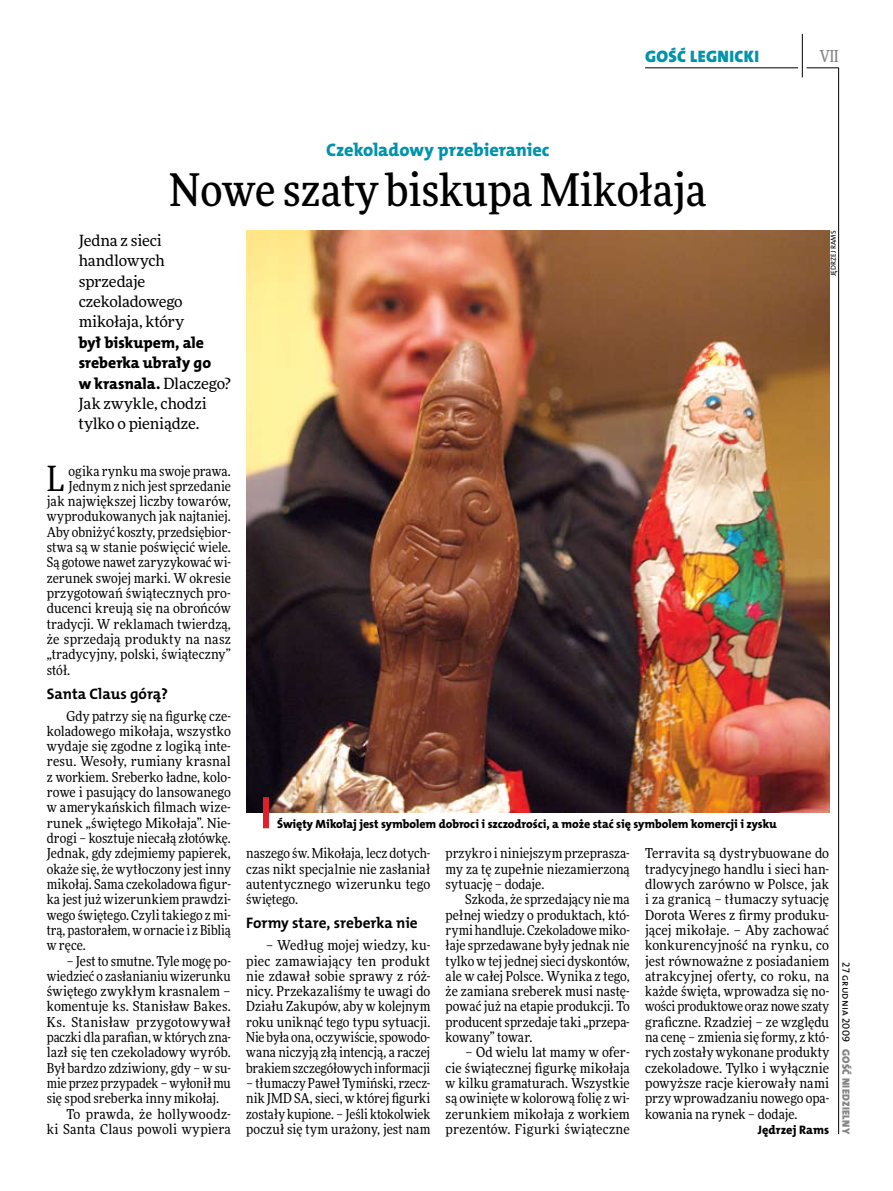
<style>
.page{position:relative;width:893px;height:1191px;background:#fff}
.page>*{position:absolute;margin:0;border:0;box-sizing:border-box;transform-origin:0 0}
.t1{font:500 45px "Freeday Narrow";color:#000}
.t2{font:34.8px "Freeday Narrow News";color:#000}
.t3{font:18.3px "The Mix HP8 Ex Bld";letter-spacing:.01em;color:#0093aa}
.t4{font:16.65px "The Mix HP9 Blk";letter-spacing:.02em;color:#0093aa}
.t5{font:500 16.5px "Freeday Narrow";color:#858486;scale:.9 1}
.t6{font:15.75px/20.4px "The Mix HP8 Ex Bld";letter-spacing:.01em;color:#000}
.t7{font:15.45px/20.4px "Freeday News";letter-spacing:-.01em;color:#000}
.t8{font:15.3px "The Mix HP7 Bld";color:#000}
.t9{font:13.65px/15.3px "Freeday Narrow News";letter-spacing:.005em;color:#000;text-align:justify}
.t10{font:13.65px "Freeday Narrow News";letter-spacing:.025em;color:#000}
.t11{font:12.3px "The Mix HP8 Ex Bld";letter-spacing:.01em;color:#000}
.t12{font:12px "The Mix HP8 Ex Bld";letter-spacing:-.005em;color:#000}
.t13{font:10.5px "The Mix HP9 Blk";letter-spacing:.025em;color:#858486}
.t14{font:10.5px "The Mix HP5 Plain";letter-spacing:.015em;color:#000}
.t15{font:7.2px "The Mix HP5 Plain";letter-spacing:.01em;color:#000}
.s1{font-family:"Freeday News";font-size:15.45px}
</style>
<div class="page">
<hr style="left:806px;top:68px;width:33px;height:1px;background:#000">
<hr style="left:645px;top:68px;width:153px;height:1px;background:#000">
<hr style="left:838px;top:68px;width:1px;height:1066px;background:#000">
<hr style="left:802px;top:34px;width:1px;height:43px;background:#000">
<img style="left:246px;top:230px;width:583px;height:582px">
<div style="left:263px;top:797px;width:6px;height:31px;background:#df1f2a"></div>
<p class="t4" style="left:645px;top:46px;width:115px">GOŚĆ LEGN ICKI</p>
<h3 class="t3" style="left:326px;top:138px;width:225px">Czekoladowy przebieraniec</h3>
<h1 class="t1" style="left:169px;top:162px;width:539px">Nowe szaty biskupa Mikołaja</h1>
<p class="t7" style="left:79px;top:230px;width:107px">Jedna z sieci handlowych sprzedaje czekoladowego mikołaja, który</p>
<p class="t6" style="left:79px;top:332px;width:154px">był biskupem, ale sreberka ubrały go<br>w krasnala. <span class="s1">Dlaczego?</span></p>
<p class="t7" style="left:79px;top:393px;width:130px">Jak zwykle, chodzi tylko o pieniądze.</p>
<p class="t5" style="left:820px;top:46px;width:22px">VII</p>
<p class="t15" style="left:829px;top:276px;width:47px;rotate:-90deg">Jędrzej Rams</p>
<h2 class="t2" style="left:47px;top:457px;width:19px">L</h2>
<p class="t9" style="left:69px;top:463px;width:164px">ogika rynku ma swoje prawa.</p>
<p class="t9" style="left:69px;top:478px;width:164px">Jednym z nich jest sprzedanie</p>
<p class="t9" style="left:47px;top:493px;width:186px">jak największej liczby towarów,</p>
<p class="t9" style="left:47px;top:509px;width:186px">wyprodukowanych jak najtaniej.</p>
<p class="t9" style="left:47px;top:524px;width:186px">Aby obniżyć koszty, przedsiębior-</p>
<p class="t9" style="left:47px;top:539px;width:186px">stwa są w stanie poświęcić wiele.</p>
<p class="t9" style="left:47px;top:555px;width:186px">Są gotowe nawet zaryzykować wi-</p>
<p class="t9" style="left:47px;top:570px;width:186px">zerunek swojej marki. W okresie</p>
<p class="t9" style="left:47px;top:585px;width:186px">przygotowań świątecznych pro-</p>
<p class="t9" style="left:47px;top:600px;width:186px">ducenci kreują się na obrońców</p>
<p class="t9" style="left:47px;top:616px;width:186px">tradycji. W reklamach twierdzą,</p>
<p class="t9" style="left:47px;top:631px;width:186px">że sprzedają produkty na nasz</p>
<p class="t9" style="left:47px;top:646px;width:186px">„tradycyjny, polski, świąteczny”</p>
<p class="t9" style="left:47px;top:662px;width:25px">stół.</p>
<p class="t8" style="left:47px;top:683px;width:123px">Santa Claus górą?</p>
<p class="t9" style="left:47px;top:708px;width:186px;text-indent:20px">Gdy patrzy się na figurkę cze&shy;koladowego mikołaja, wszystko wydaje się zgodne z logiką inte&shy;resu. Wesoły, rumiany krasnal z workiem. Sreberko ładne, kolo&shy;rowe i pasujący do lansowanego w amerykańskich filmach wize&shy;runek „świętego Mikołaja”. Nie&shy;drogi – kosztuje niecałą złotówkę.<br>Jednak, gdy zdejmiemy papierek, okaże się, że wytłoczony jest inny mikołaj. Sama czekoladowa figur&shy;ka jest już wizerunkiem prawdzi&shy;wego świętego. Czyli takiego z mi&shy;trą, pastorałem, w ornacie i z Biblią w ręce.</p>
<p class="t9" style="left:66px;top:953px;width:166px">– Jest to smutne. Tyle mogę po-</p>
<p class="t9" style="left:47px;top:968px;width:186px">wiedzieć o zasłanianiu wizerunku</p>
<p class="t9" style="left:47px;top:983px;width:186px">świętego zwykłym krasnalem –</p>
<p class="t9" style="left:47px;top:998px;width:186px">komentuje ks. Stanisław Bakes.</p>
<p class="t10" style="left:47px;top:1013px;width:186px">Ks. Stanisław przygotowywał</p>
<p class="t9" style="left:47px;top:1029px;width:186px">paczki dla parafian, w których zna-</p>
<p class="t9" style="left:47px;top:1044px;width:186px">lazł się ten czekoladowy wyrób.</p>
<p class="t9" style="left:47px;top:1060px;width:186px">Był bardzo zdziwiony, gdy – w su-</p>
<p class="t9" style="left:47px;top:1075px;width:186px">mie przez przypadek – wyłonił mu</p>
<p class="t9" style="left:47px;top:1090px;width:174px">się spod sreberka inny mikołaj.</p>
<p class="t9" style="left:66px;top:1106px;width:166px">To prawda, że hollywoodz-</p>
<p class="t9" style="left:47px;top:1121px;width:186px">ki Santa Claus powoli wypiera</p>
<p class="t12" style="left:277px;top:816px;width:501px">Święty Mikołaj jest symbolem dobroci i szczodrości, a może stać się symbolem komercji i zysku</p>
<p class="t9" style="left:246px;top:845px;width:186px">naszego św. Mikołaja, lecz dotych&shy;czas nikt specjalnie nie zasłaniał autentycznego wizerunku tego świętego.</p>
<p class="t8" style="left:246px;top:913px;width:173px">Formy stare, sreberka nie</p>
<p class="t9" style="left:246px;top:937px;width:186px;text-indent:20px">– Według mojej wiedzy, ku&shy;piec zamawiający ten produkt nie zdawał sobie sprawy z róż&shy;nicy. Przekazaliśmy te uwagi do Działu Zakupów, aby w kolejnym roku uniknąć tego typu sytuacji.<br>Nie była ona, oczywiście, spowodo&shy;wana niczyją złą intencją, a raczej brakiem szczegółowych informacji</p>
<p class="t9" style="left:246px;top:1075px;width:186px">– tłumaczy Paweł Tymiński, rzecz&shy;nik JMD SA, sieci, w której figurki zostały kupione. – Jeśli ktokolwiek poczuł się tym urażony, jest nam</p>
<p class="t9" style="left:446px;top:845px;width:186px">przykro i niniejszym przeprasza&shy;my za tę zupełnie niezamierzoną sytuację – dodaje.</p>
<p class="t9" style="left:446px;top:891px;width:186px;text-indent:20px">Szkoda, że sprzedający nie ma pełnej wiedzy o produktach, któ&shy;rymi handluje. Czekoladowe miko&shy;łaje sprzedawane były jednak nie tylko w tej jednej sieci dyskontów, ale w całej Polsce. Wynika z tego, że zamiana sreberek musi nastę&shy;pować już na etapie produkcji. To producent sprzedaje taki „przepa&shy;kowany” towar.</p>
<p class="t9" style="left:446px;top:1044px;width:186px;text-indent:20px">– Od wielu lat mamy w ofer&shy;cie świątecznej figurkę mikołaja w kilku gramaturach. Wszystkie są owinięte w kolorową folię z wi&shy;zerunkiem mikołaja z workiem prezentów. Figurki świąteczne</p>
<p class="t9" style="left:645px;top:845px;width:186px">Terravita są dystrybuowane do tradycyjnego handlu i sieci han&shy;dlowych zarówno w Polsce, jak i za granicą – tłumaczy sytuację Dorota Weres z firmy produku&shy;jącej mikołaje. – Aby zachować konkurencyjność na rynku, co jest równoważne z posiadaniem atrakcyjnej oferty, co roku, na każde święta, wprowadza się no&shy;wości produktowe oraz nowe szaty graficzne. Rzadziej – ze względu na cenę – zmienia się formy, z któ&shy;rych zostały wykonane produkty czekoladowe. Tylko i wyłącznie powyższe racje kierowały nami przy wprowadzaniu nowego opa&shy;kowania na rynek – dodaje.</p>
<p class="t11" style="left:758px;top:1122px;width:73px">Jędrzej Rams</p>
<p class="t14" style="left:853px;top:962px;width:81px;rotate:90deg">27 grudnia 2009</p>
<p class="t13" style="left:853px;top:1049px;width:86px;rotate:90deg">GOŚĆ NIEDZIELNY</p>
</div>
